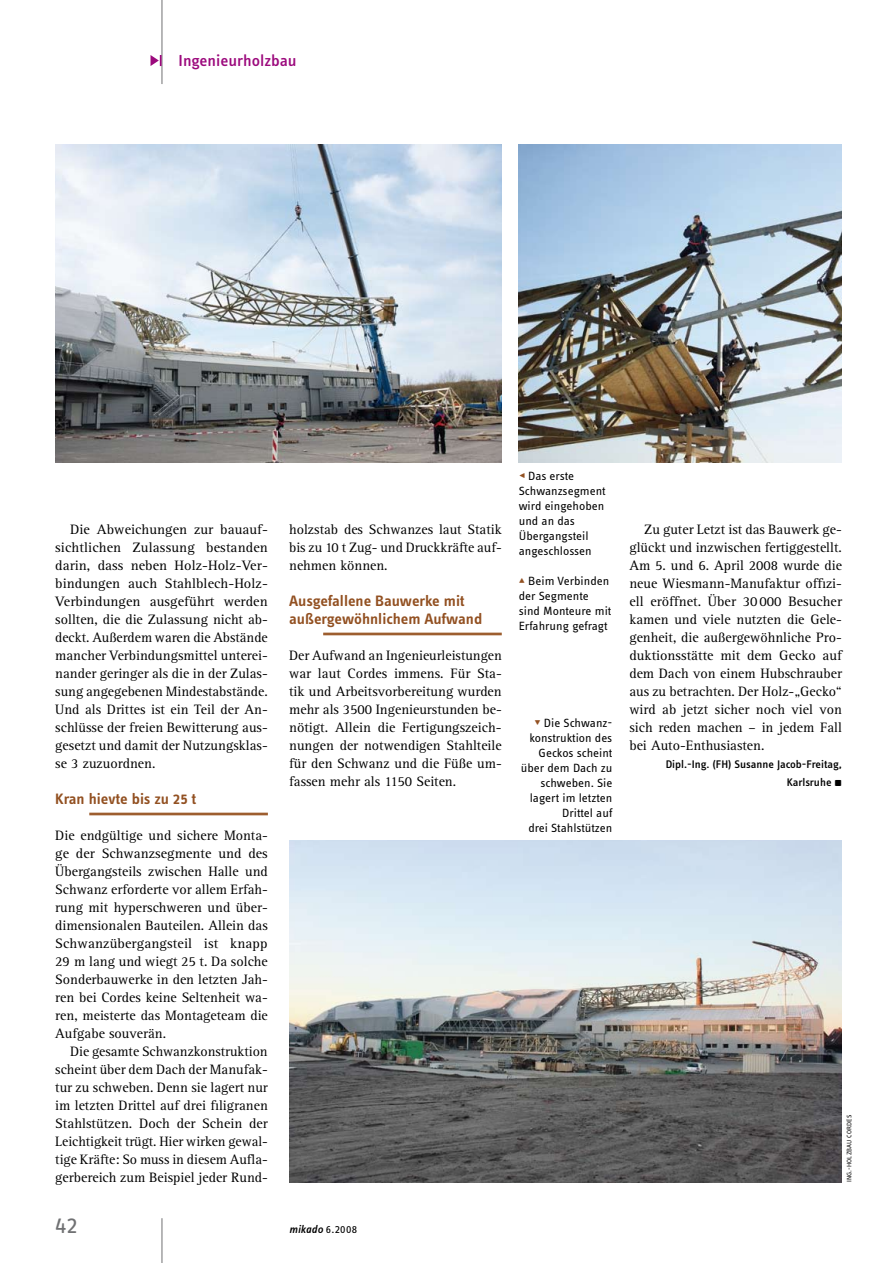
<style>
.page{position:relative;width:893px;height:1263px;background:#fff}
.page>*{position:absolute;margin:0;border:0;box-sizing:border-box;transform-origin:0 0}
.t1{font:24px "Info OT Text";color:#707173;scale:1.05 1}
.t2{font:500 16.5px "Info OT Text";color:#9c0a7d;scale:1.05 1}
.t3{font:600 15.6px/18px "Info OT Text";color:#925021;scale:1.05 1}
.t4{font:14.1px/18px "Rotis Serif Pro";color:#000;text-align:justify}
.t5{font:12.3px/15px "Info OT Text";color:#000;scale:1.05 1}
.t6{font:500 11.4px/18px "Info OT Text";color:#000;text-align:right;scale:1.05 1}
.t7{font:italic 500 11.4px "Info OT Text";letter-spacing:.01em;color:#000;scale:1.05 1}
.t8{font:6.75px "Info OT Text";letter-spacing:.025em;color:#000;scale:1.05 1}
.s1{font-weight:400;font-style:normal}
.s2{color:#925021}
.s3{font-weight:400;font-size:9px}
</style>
<div class="page">
<hr style="left:162px;top:1218px;width:1px;height:45px;background:#707173">
<hr style="left:162px;top:0;width:1px;height:84px;background:#707173">
<svg style="left:151px;top:55px;width:11px;height:11px"></svg>
<hr style="left:89px;top:813px;width:179px;height:2px;background:#9d5e2f">
<hr style="left:323px;top:633px;width:179px;height:2px;background:#9d5e2f">
<img style="left:289px;top:840px;width:553px;height:342px">
<img style="left:55px;top:145px;width:447px;height:317px">
<img style="left:519px;top:145px;width:323px;height:317px">
<p class="t2" style="left:179px;top:50px;width:114px">Ingenieurholzbau</p>
<p class="t4" style="left:55px;top:521px;width:214px;text-indent:15px">Die Abweichungen zur bauauf&shy;sichtlichen Zulassung bestanden darin, dass neben Holz-Holz-Ver&shy;bindungen auch Stahlblech-Holz-Verbindungen ausgeführt werden sollten, die die Zulassung nicht ab&shy;deckt. Außerdem waren die Abstände mancher Verbindungsmittel unterei&shy;nander geringer als die in der Zulas&shy;sung angegebenen Mindestabstände.<br>Und als Drittes ist ein Teil der An&shy;schlüsse der freien Bewitterung aus&shy;gesetzt und damit der Nutzungsklas&shy;se 3 zuzuordnen.</p>
<p class="t3" style="left:55px;top:790px;width:136px">Kran hievte bis zu 25 t</p>
<p class="t4" style="left:55px;top:827px;width:214px">Die endgültige und sichere Monta&shy;ge der Schwanzsegmente und des Übergangsteils zwischen Halle und Schwanz erforderte vor allem Erfah&shy;rung mit hyperschweren und über&shy;dimensionalen Bauteilen. Allein das Schwanzübergangsteil ist knapp 29 m lang und wiegt 25 t. Da solche Sonderbauwerke in den letzten Jah&shy;ren bei Cordes keine Seltenheit wa&shy;ren, meisterte das Montageteam die Aufgabe souverän.</p>
<p class="t4" style="left:55px;top:1043px;width:214px;text-indent:15px">Die gesamte Schwanzkonstruktion scheint über dem Dach der Manufak&shy;tur zu schweben. Denn sie lagert nur im letzten Drittel auf drei filigranen Stahlstützen. Doch der Schein der Leichtigkeit trügt. Hier wirken gewal&shy;tige Kräfte: So muss in diesem Aufla&shy;gerbereich zum Beispiel jeder Rund-</p>
<p class="t4" style="left:289px;top:521px;width:214px">holzstab des Schwanzes laut Statik bis zu 10 t Zug- und Druckkräfte auf&shy;nehmen können.</p>
<p class="t3" style="left:289px;top:592px;width:185px">Ausgefallene Bauwerke mit außergewöhnlichem Aufwand</p>
<p class="t4" style="left:289px;top:647px;width:214px">Der Aufwand an Ingenieurleistungen war laut Cordes immens. Für Sta&shy;tik und Arbeitsvorbereitung wurden mehr als 3500 Ingenieurstunden be&shy;nötigt. Allein die Fertigungszeich&shy;nungen der notwendigen Stahlteile für den Schwanz und die Füße um&shy;fassen mehr als 1150 Seiten.</p>
<h1 class="t1" style="left:55px;top:1210px;width:23px">42</h1>
<p class="t7" style="left:289px;top:1222px;width:66px">mikado <span class="s1">6.2008</span></p>
<p class="t5" style="left:519px;top:468px;width:84px"><span class="s2">◂</span> Das erste<br>Schwanzsegment wird eingehoben und an das<br>Übergangsteil angeschlossen</p>
<p class="t5" style="left:519px;top:573px;width:90px"><span class="s2">▴</span> Beim Verbinden der Segmente sind Monteure mit<br>Erfahrung gefragt</p>
<p class="t5" style="left:521px;top:715px;width:89px;text-align:right"><span class="s2">▾</span> Die Schwanz&shy;konstruktion des<br>Geckos scheint über dem Dach zu schweben. Sie lagert im letzten<br>Drittel auf<br>drei Stahlstützen</p>
<p class="t4" style="left:629px;top:521px;width:214px;text-indent:15px">Zu guter Letzt ist das Bauwerk ge&shy;glückt und inzwischen fertiggestellt.<br>Am 5. und 6. April 2008 wurde die neue Wiesmann-Manufaktur offizi&shy;ell eröffnet. Über 30000 Besucher kamen und viele nutzten die Gele&shy;genheit, die außergewöhnliche Pro&shy;duktionsstätte mit dem Gecko auf dem Dach von einem Hubschrauber aus zu betrachten. Der Holz-„Gecko“ wird ab jetzt sicher noch viel von sich reden machen – in jedem Fall bei Auto-Enthusiasten.</p>
<p class="t6" style="left:666px;top:755px;width:169px">Dipl.-Ing. (FH) Susanne Jacob-Freitag,<br>Karlsruhe <span class="s3">▪</span></p>
<p class="t8" style="left:845px;top:1182px;width:65px;rotate:-90deg">Ing.-Holzbau Cordes</p>
</div>
